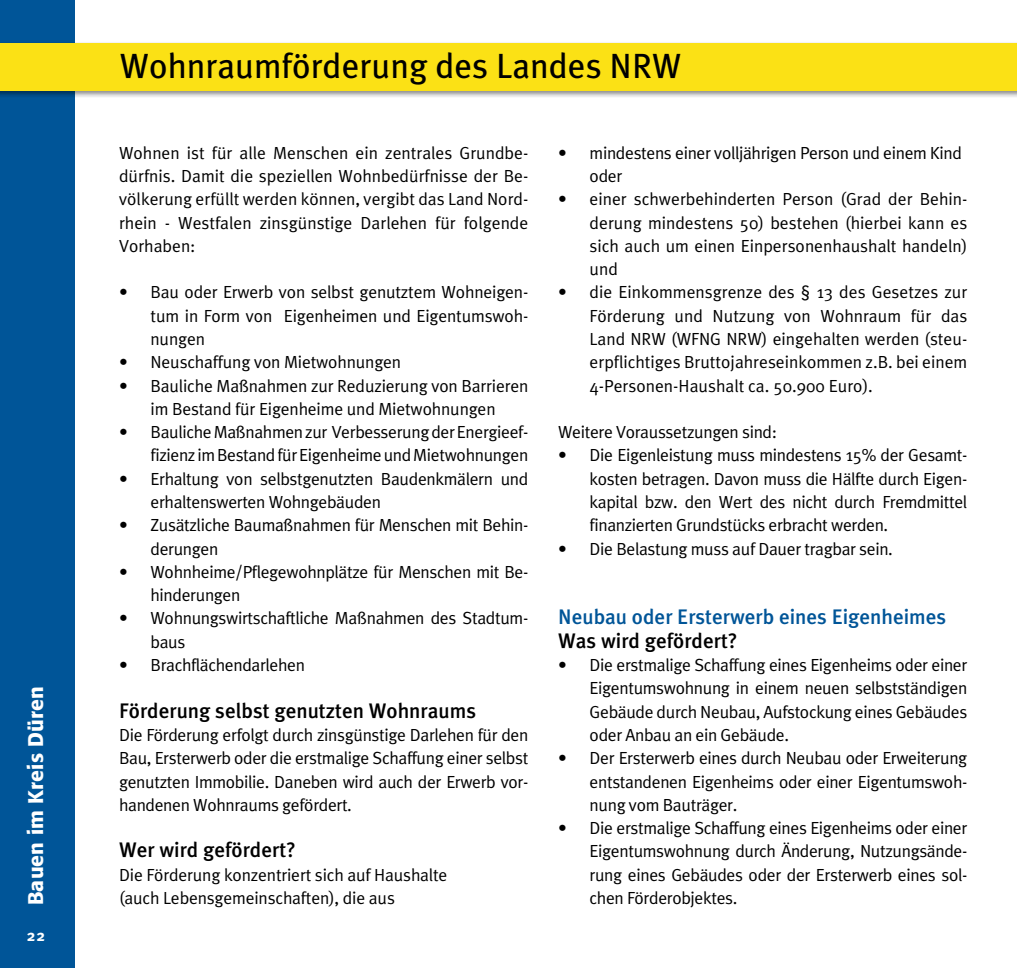
<style>
.page{position:relative;width:1017px;height:968px;background:#fff}
.page>*{position:absolute;margin:0;border:0;box-sizing:border-box;transform-origin:0 0}
.t1{font:35px "Meta Plus";color:#000}
.t2{font:500 21px "Meta Plus";color:#000}
.t3{font:500 21px "Meta Plus";color:#005598}
.t4{font:500 21px "Formata";letter-spacing:.01em;color:#fff}
.t5{font:17.5px/23.3px "Meta Plus Normal";letter-spacing:-.02em;color:#000;text-align:justify}
.t6{font:700 15.75px "Meta";color:#fff}
</style>
<div class="page">
<div style="left:0;top:0;width:74px;height:967px;background:#005598"></div>
<div style="left:0;top:40px;width:1017px;height:58px;background:#000;opacity:.5"></div>
<div style="left:0;top:43px;width:1017px;height:48px;background:#fbe115"></div>
<p class="t4" style="left:23px;top:905px;width:221px;rotate:-90deg">Bauen im Kreis Düren</p>
<p class="t6" style="left:27px;top:925px;width:20px">22</p>
<h1 class="t1" style="left:120px;top:46px;width:563px">Wohnraumförderung des Landes NRW</h1>
<p class="t5" style="left:119px;top:141px;width:411px">Wohnen ist für alle Menschen ein zentrales Grundbe&shy;dürfnis. Damit die speziellen Wohnbedürfnisse der Be&shy;völkerung erfüllt werden können, vergibt das Land Nord&shy;rhein - Westfalen zinsgünstige Darlehen für folgende Vorhaben:</p>
<p class="t5" style="left:151px;top:280px;width:379px;text-indent:-32px">• Bau oder Erwerb von selbst genutztem Wohneigen&shy;tum in Form von Eigenheimen und Eigentumswoh&shy;nungen</p>
<p class="t5" style="left:119px;top:350px;width:284px">• Neuschaffung von Mietwohnungen</p>
<p class="t5" style="left:119px;top:373px;width:411px;text-align:center">• Bauliche Maßnahmen zur Reduzierung von Barrieren im Bestand für Eigenheime und Mietwohnungen</p>
<p class="t5" style="left:119px;top:420px;width:411px;text-align:right">• Bauliche Maßnahmen zur Verbesserung der Energieef&shy;fizienz im Bestand für Eigenheime und Mietwohnungen</p>
<p class="t5" style="left:151px;top:466px;width:379px;text-indent:-32px">• Erhaltung von selbstgenutzten Baudenkmälern und erhaltenswerten Wohngebäuden</p>
<p class="t5" style="left:151px;top:513px;width:379px;text-indent:-32px">• Zusätzliche Baumaßnahmen für Menschen mit Behin&shy;derungen</p>
<p class="t5" style="left:151px;top:560px;width:379px;text-indent:-32px">• Wohnheime/Pflegewohnplätze für Menschen mit Be&shy;hinderungen</p>
<p class="t5" style="left:151px;top:606px;width:379px;text-indent:-32px">• Wohnungswirtschaftliche Maßnahmen des Stadtum&shy;baus</p>
<p class="t5" style="left:119px;top:653px;width:187px">• Brachflächendarlehen</p>
<p class="t2" style="left:119px;top:698px;width:359px">Förderung selbst genutzten Wohnraums</p>
<p class="t5" style="left:119px;top:723px;width:411px">Die Förderung erfolgt durch zinsgünstige Darlehen für den Bau, Ersterwerb oder die erstmalige Schaffung einer selbst genutzten Immobilie. Daneben wird auch der Erwerb vor&shy;handenen Wohnraums gefördert.</p>
<p class="t2" style="left:119px;top:837px;width:178px">Wer wird gefördert?</p>
<p class="t5" style="left:119px;top:862px;width:330px">Die Förderung konzentriert sich auf Haushalte (auch Lebensgemeinschaften), die aus</p>
<p class="t5" style="left:590px;top:141px;width:374px;text-indent:-32px">• mindestens einer volljährigen Person und einem Kind oder</p>
<p class="t5" style="left:590px;top:187px;width:379px;text-indent:-32px">• einer schwerbehinderten Person (Grad der Behin&shy;derung mindestens 50) bestehen (hierbei kann es sich auch um einen Einpersonenhaushalt handeln) und</p>
<p class="t5" style="left:590px;top:280px;width:379px;text-indent:-32px">• die Einkommensgrenze des § 13 des Gesetzes zur Förderung und Nutzung von Wohnraum für das Land NRW (WFNG NRW) eingehalten werden (steu&shy;erpflichtiges Bruttojahreseinkommen z.B. bei einem 4-Personen-Haushalt ca. 50.900 Euro).</p>
<p class="t5" style="left:558px;top:420px;width:220px">Weitere Voraussetzungen sind:</p>
<p class="t5" style="left:590px;top:443px;width:379px;text-indent:-32px">• Die Eigenleistung muss mindestens 15% der Gesamt&shy;kosten betragen. Davon muss die Hälfte durch Eigen&shy;kapital bzw. den Wert des nicht durch Fremdmittel finanzierten Grundstücks erbracht werden.</p>
<p class="t5" style="left:558px;top:536px;width:336px">• Die Belastung muss auf Dauer tragbar sein.</p>
<p class="t3" style="left:558px;top:605px;width:390px">Neubau oder Ersterwerb eines Eigenheimes</p>
<p class="t2" style="left:558px;top:628px;width:181px">Was wird gefördert?</p>
<p class="t5" style="left:590px;top:653px;width:379px;text-indent:-32px">• Die erstmalige Schaffung eines Eigenheims oder einer Eigentumswohnung in einem neuen selbstständigen Gebäude durch Neubau, Aufstockung eines Gebäudes oder Anbau an ein Gebäude.</p>
<p class="t5" style="left:590px;top:746px;width:379px;text-indent:-32px">• Der Ersterwerb eines durch Neubau oder Erweiterung entstandenen Eigenheims oder einer Eigentumswoh&shy;nung vom Bauträger.</p>
<p class="t5" style="left:590px;top:816px;width:379px;text-indent:-32px">• Die erstmalige Schaffung eines Eigenheims oder einer Eigentumswohnung durch Änderung, Nutzungsände&shy;rung eines Gebäudes oder der Ersterwerb eines sol&shy;chen Förderobjektes.</p>
</div>
